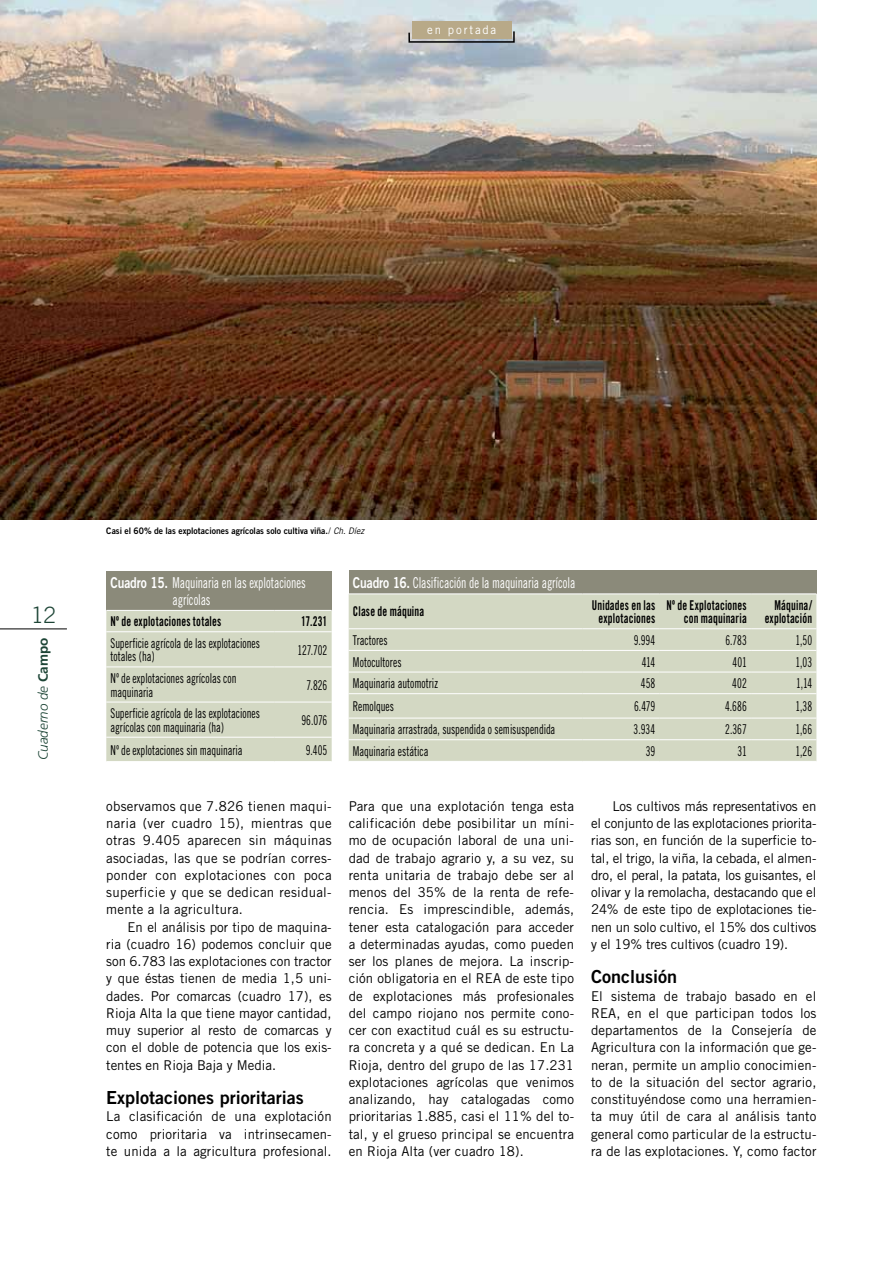
<style>
.page{position:relative;width:893px;height:1263px;background:#fff}
.page>*{position:absolute;margin:0;border:0;box-sizing:border-box;transform-origin:0 0}
.t1{font:300 22.5px "Trade Gothic";color:#1d4536}
.t2{font:18px "Trade Gothic Bold Two";color:#000}
.t3{font:15px/16.5px "Trade Gothic Cond Eighteen";letter-spacing:-.01em;color:#fff;scale:.8 1}
.t4{font:13.5px/17.2px "Trade Gothic";letter-spacing:.01em;color:#000;text-align:justify}
.t5{font:13.5px/13.5px "Trade Gothic Cond Eighteen";color:#000;scale:.8 1}
.t6{font:13.5px/13.5px "Trade Gothic Bold Cond Twenty";letter-spacing:.015em;color:#000;text-align:right;scale:.8 1}
.t7{font:italic 300 13.5px "Frutiger";color:#1d4536}
.t8{font:12px "Trade Gothic";letter-spacing:.155em;color:#fff;scale:.95 1}
.t9{font:9px "Trade Gothic Bold Two";color:#000;scale:.95 1}
.s1{font-weight:700;font-style:normal}
.s2{font-family:"Trade Gothic"}
.s3{font-family:"Trade Gothic";font-style:italic}
.s4{font-family:"Trade Gothic Bold Two"}
</style>
<div class="page">
<div style="left:106px;top:571px;width:226px;height:39px;background:#8b8a7a"></div>
<div style="left:106px;top:611px;width:226px;height:150px;background:#d3d8c3"></div>
<hr style="left:106px;top:631px;width:169px;height:1px;background:#fff">
<hr style="left:275px;top:631px;width:57px;height:1px;background:#fff">
<hr style="left:106px;top:666px;width:169px;height:1px;background:#fff">
<hr style="left:275px;top:666px;width:57px;height:1px;background:#fff">
<hr style="left:106px;top:702px;width:169px;height:1px;background:#fff">
<hr style="left:275px;top:702px;width:57px;height:1px;background:#fff">
<hr style="left:106px;top:737px;width:169px;height:1px;background:#fff">
<hr style="left:275px;top:737px;width:57px;height:1px;background:#fff">
<div style="left:349px;top:571px;width:467px;height:23px;background:#8b8a7a"></div>
<div style="left:349px;top:594px;width:467px;height:167px;background:#d3d8c3"></div>
<hr style="left:349px;top:628px;width:234px;height:1px;background:#fff">
<hr style="left:583px;top:628px;width:77px;height:1px;background:#fff">
<hr style="left:660px;top:628px;width:91px;height:1px;background:#fff">
<hr style="left:751px;top:628px;width:65px;height:1px;background:#fff">
<hr style="left:349px;top:650px;width:234px;height:1px;background:#fff">
<hr style="left:583px;top:650px;width:77px;height:1px;background:#fff">
<hr style="left:660px;top:650px;width:91px;height:1px;background:#fff">
<hr style="left:751px;top:650px;width:65px;height:1px;background:#fff">
<hr style="left:349px;top:672px;width:234px;height:1px;background:#fff">
<hr style="left:583px;top:672px;width:77px;height:1px;background:#fff">
<hr style="left:660px;top:672px;width:91px;height:1px;background:#fff">
<hr style="left:751px;top:672px;width:65px;height:1px;background:#fff">
<hr style="left:349px;top:693px;width:234px;height:1px;background:#fff">
<hr style="left:583px;top:693px;width:77px;height:1px;background:#fff">
<hr style="left:660px;top:693px;width:91px;height:1px;background:#fff">
<hr style="left:751px;top:693px;width:65px;height:1px;background:#fff">
<hr style="left:349px;top:718px;width:234px;height:1px;background:#fff">
<hr style="left:583px;top:718px;width:77px;height:1px;background:#fff">
<hr style="left:660px;top:718px;width:91px;height:1px;background:#fff">
<hr style="left:751px;top:718px;width:65px;height:1px;background:#fff">
<hr style="left:349px;top:739px;width:234px;height:1px;background:#fff">
<hr style="left:583px;top:739px;width:77px;height:1px;background:#fff">
<hr style="left:660px;top:739px;width:91px;height:1px;background:#fff">
<hr style="left:751px;top:739px;width:65px;height:1px;background:#fff">
<hr style="left:349px;top:593px;width:234px;height:1px;background:#fff">
<hr style="left:583px;top:593px;width:77px;height:1px;background:#fff">
<hr style="left:660px;top:593px;width:91px;height:1px;background:#fff">
<hr style="left:751px;top:593px;width:65px;height:1px;background:#fff">
<img style="left:0;top:0;width:816px;height:519px">
<hr style="left:0;top:628px;width:67px;height:1px;background:#000">
<svg style="left:408px;top:30px;width:107px;height:13px"></svg>
<div style="left:412px;top:21px;width:99px;height:18px;background:#b8a988"></div>
<p class="t8" style="left:427px;top:23px;width:74px">en portada</p>
<h1 class="t1" style="left:31px;top:601px;width:27px">12</h1>
<p class="t7" style="left:35px;top:760px;width:124px;rotate:-90deg">Cuaderno de <span class="s1">Campo</span></p>
<p class="t9" style="left:106px;top:525px;width:273px">Casi el 60% de las explotaciones agrícolas solo cultiva viña.<span class="s2">/</span> <span class="s3">Ch. Díez</span></p>
<p class="t3" style="left:173px;top:575px;width:168px;text-indent:-62px"><span class="s4">Cuadro 15.</span> Maquinaria en las explotaciones agrícolas</p>
<p class="t6" style="left:111px;top:614px;width:140px">Nº de explotaciones totales</p>
<p class="t6" style="left:301px;top:614px;width:34px">17.231</p>
<p class="t5" style="left:111px;top:636px;width:188px">Superficie agrícola de las explotaciones totales (ha)</p>
<p class="t5" style="left:298px;top:643px;width:39px">127.702</p>
<p class="t5" style="left:111px;top:671px;width:159px">Nº de explotaciones agrícolas con maquinaria</p>
<p class="t5" style="left:307px;top:678px;width:28px">7.826</p>
<p class="t5" style="left:111px;top:706px;width:188px">Superficie agrícola de las explotaciones agrícolas con maquinaria (ha)</p>
<p class="t5" style="left:301px;top:713px;width:34px">96.076</p>
<p class="t5" style="left:111px;top:743px;width:167px">Nº de explotaciones sin maquinaria</p>
<p class="t5" style="left:306px;top:743px;width:29px">9.405</p>
<p class="t4" style="left:106px;top:797px;width:227px">observamos que 7.826 tienen maqui&shy;naria (ver cuadro 15), mientras que otras 9.405 aparecen sin máquinas asociadas, las que se podrían corres&shy;ponder con explotaciones con poca superficie y que se dedican residual&shy;mente a la agricultura.</p>
<p class="t4" style="left:106px;top:918px;width:227px;text-indent:21px">En el análisis por tipo de maquina&shy;ria (cuadro 16) podemos concluir que son 6.783 las explotaciones con tractor y que éstas tienen de media 1,5 uni&shy;dades. Por comarcas (cuadro 17), es Rioja Alta la que tiene mayor cantidad, muy superior al resto de comarcas y con el doble de potencia que los exis&shy;tentes en Rioja Baja y Media.</p>
<h2 class="t2" style="left:106px;top:1086px;width:199px">Explotaciones prioritarias</h2>
<p class="t4" style="left:106px;top:1108px;width:227px">La clasificación de una explotación como prioritaria va intrinsecamen&shy;te unida a la agricultura profesional.</p>
<p class="t3" style="left:353px;top:575px;width:279px"><span class="s4">Cuadro 16.</span> Clasificación de la maquinaria agrícola</p>
<p class="t6" style="left:353px;top:605px;width:91px">Clase de máquina</p>
<p class="t6" style="left:592px;top:598px;width:81px;text-align:center">Unidades en las explotaciones</p>
<p class="t6" style="left:666px;top:598px;width:102px">Nº de Explotaciones con maquinaria</p>
<p class="t6" style="left:765px;top:598px;width:61px">Máquina/ explotación</p>
<p class="t5" style="left:353px;top:633px;width:45px">Tractores</p>
<p class="t5" style="left:634px;top:633px;width:29px">9.994</p>
<p class="t5" style="left:725px;top:633px;width:28px">6.783</p>
<p class="t5" style="left:795px;top:633px;width:22px">1,50</p>
<p class="t5" style="left:353px;top:655px;width:62px">Motocultores</p>
<p class="t5" style="left:642px;top:655px;width:18px">414</p>
<p class="t5" style="left:733px;top:655px;width:19px">401</p>
<p class="t5" style="left:796px;top:655px;width:22px">1,03</p>
<p class="t5" style="left:353px;top:676px;width:108px">Maquinaria automotriz</p>
<p class="t5" style="left:641px;top:676px;width:20px">458</p>
<p class="t5" style="left:732px;top:676px;width:20px">402</p>
<p class="t5" style="left:796px;top:676px;width:21px">1,14</p>
<p class="t5" style="left:353px;top:699px;width:53px">Remolques</p>
<p class="t5" style="left:634px;top:699px;width:28px">6.479</p>
<p class="t5" style="left:725px;top:699px;width:29px">4.686</p>
<p class="t5" style="left:795px;top:699px;width:22px">1,38</p>
<p class="t5" style="left:353px;top:722px;width:255px">Maquinaria arrastrada, suspendida o semisuspendida</p>
<p class="t5" style="left:634px;top:722px;width:29px">3.934</p>
<p class="t5" style="left:725px;top:722px;width:28px">2.367</p>
<p class="t5" style="left:796px;top:722px;width:22px">1,66</p>
<p class="t5" style="left:353px;top:744px;width:96px">Maquinaria estática</p>
<p class="t5" style="left:646px;top:744px;width:13px">39</p>
<p class="t5" style="left:738px;top:744px;width:13px">31</p>
<p class="t5" style="left:795px;top:744px;width:22px">1,26</p>
<p class="t4" style="left:349px;top:797px;width:227px">Para que una explotación tenga esta calificación debe posibilitar un míni&shy;mo de ocupación laboral de una uni&shy;dad de trabajo agrario y, a su vez, su renta unitaria de trabajo debe ser al menos del 35% de la renta de refe&shy;rencia. Es imprescindible, además, tener esta catalogación para acceder a determinadas ayudas, como pueden ser los planes de mejora. La inscrip&shy;ción obligatoria en el REA de este tipo de explotaciones más profesionales del campo riojano nos permite cono&shy;cer con exactitud cuál es su estructu&shy;ra concreta y a qué se dedican. En La Rioja, dentro del grupo de las 17.231 explotaciones agrícolas que venimos analizando, hay catalogadas como prioritarias 1.885, casi el 11% del to&shy;tal, y el grueso principal se encuentra en Rioja Alta (ver cuadro 18).</p>
<p class="t4" style="left:591px;top:797px;width:227px;text-indent:21px">Los cultivos más representativos en el conjunto de las explotaciones priorita&shy;rias son, en función de la superficie to&shy;tal, el trigo, la viña, la cebada, el almen&shy;dro, el peral, la patata, los guisantes, el olivar y la remolacha, destacando que el 24% de este tipo de explotaciones tie&shy;nen un solo cultivo, el 15% dos cultivos y el 19% tres cultivos (cuadro 19).</p>
<h2 class="t2" style="left:591px;top:966px;width:88px">Conclusión</h2>
<p class="t4" style="left:591px;top:987px;width:227px">El sistema de trabajo basado en el REA, en el que participan todos los departamentos de la Consejería de Agricultura con la información que ge&shy;neran, permite un amplio conocimien&shy;to de la situación del sector agrario, constituyéndose como una herramien&shy;ta muy útil de cara al análisis tanto general como particular de la estructu&shy;ra de las explotaciones. Y, como factor</p>
</div>
